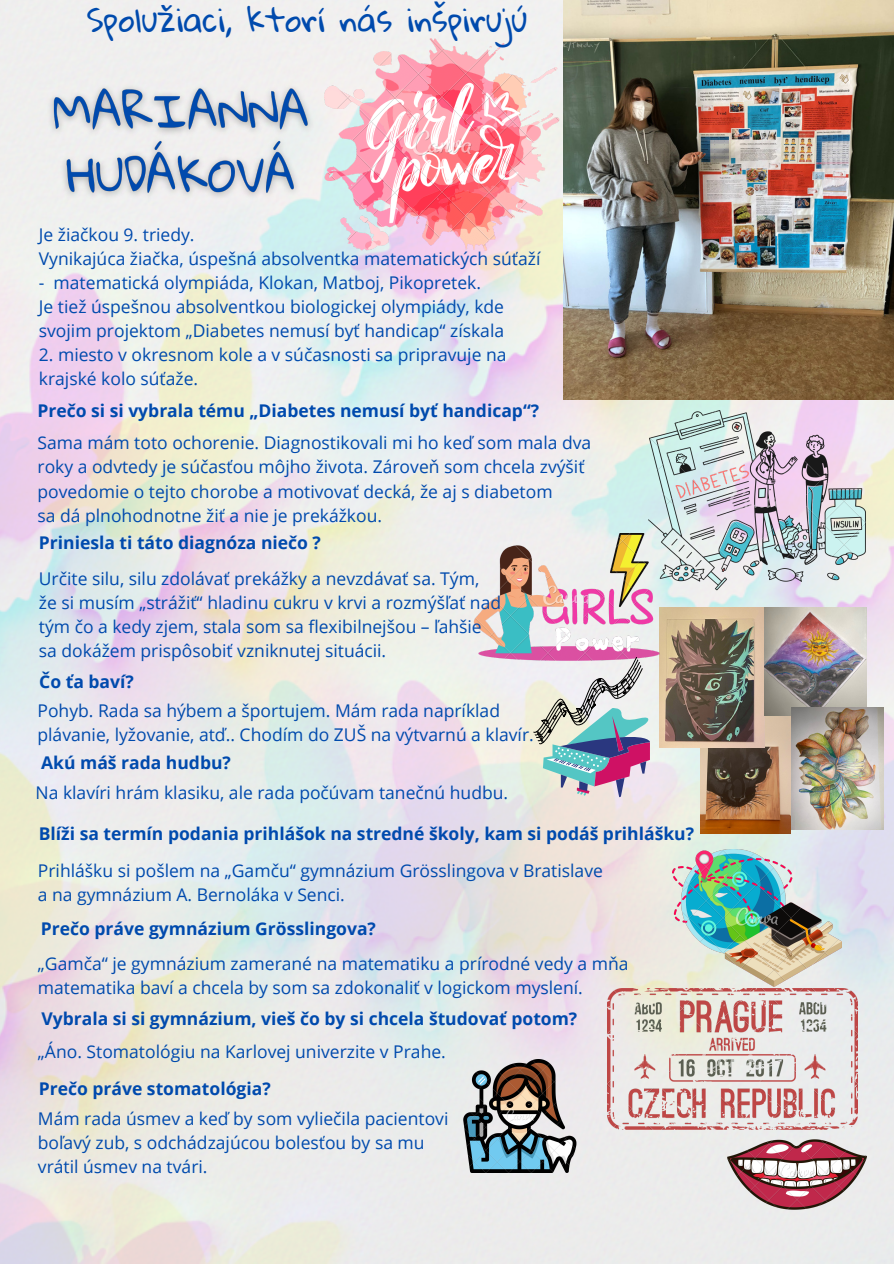
<style>
.page{position:relative;width:894px;height:1264px;background:#fff}
.page>*{position:absolute;margin:0;border:0;box-sizing:border-box;transform-origin:0 0}
.t1{font:32.1px "Gloria Hallelujah";color:#004aad}
.t2{font:17.55px/24px "Open Sans";color:#004aad}
.t3{font:700 17.55px "Open Sans";color:#004aad}
</style>
<div class="page">
<img style="left:0;top:0;width:893px;height:1263px">
<img style="left:563px;top:0;width:330px;height:400px">
<img style="left:727px;top:1134px;width:138px;height:75px">
<img style="left:463px;top:1059px;width:113px;height:113px">
<img style="left:607px;top:988px;width:250px;height:141px">
<img style="left:324px;top:38px;width:235px;height:212px">
<img style="left:700px;top:715px;width:90px;height:118px">
<img style="left:659px;top:607px;width:105px;height:141px">
<img style="left:764px;top:607px;width:102px;height:108px">
<img style="left:791px;top:707px;width:92px;height:123px">
<img style="left:648px;top:410px;width:217px;height:180px">
<img style="left:473px;top:533px;width:185px;height:128px">
<img style="left:672px;top:849px;width:169px;height:137px">
<svg style="left:524px;top:656px;width:130px;height:141px;background:#bdbcc4"></svg>
<img style="left:42px;top:55px;width:278px;height:176px">
<h1 class="t1" style="left:87px;top:2px;width:442px">Spolužiaci, ktorí nás inšpirujú</h1>
<p class="t2" style="left:39px;top:222px;width:503px">Je žiačkou 9. triedy.<br>Vynikajúca žiačka, úspešná absolventka matematických súťaží</p>
<p class="t2" style="left:39px;top:270px;width:466px">- matematická olympiáda, Klokan, Matboj, Pikopretek.<br>Je tiež úspešnou absolventkou biologickej olympiády, kde svojim projektom „Diabetes nemusí byť handicap“ získala</p>
<p class="t2" style="left:39px;top:342px;width:469px">2. miesto v okresnom kole a v súčasnosti sa pripravuje na krajské kolo súťaže.</p>
<p class="t3" style="left:37px;top:398px;width:503px">Prečo si si vybrala tému „Diabetes nemusí byť handicap“?</p>
<p class="t2" style="left:37px;top:430px;width:555px">Sama mám toto ochorenie. Diagnostikovali mi ho keď som mala dva roky a odvtedy je súčasťou môjho života. Zároveň som chcela zvýšiť povedomie o tejto chorobe a motivovať decká, že aj s diabetom<br>sa dá plnohodnotne žiť a nie je prekážkou.</p>
<p class="t3" style="left:39px;top:530px;width:283px">Priniesla ti táto diagnóza niečo ?</p>
<p class="t2" style="left:39px;top:566px;width:463px">Určite silu, silu zdolávať prekážky a nevzdávať sa. Tým, že si musím „strážiť“ hladinu cukru v krvi a rozmýšľať nad tým čo a kedy zjem, stala som sa flexibilnejšou – ľahšie sa dokážem prispôsobiť vzniknutej situácii.</p>
<p class="t3" style="left:39px;top:669px;width:96px">Čo ťa baví?</p>
<p class="t2" style="left:37px;top:698px;width:497px">Pohyb. Rada sa hýbem a športujem. Mám rada napríklad plávanie, lyžovanie, atď.. Chodím do ZUŠ na výtvarnú a klavír.</p>
<p class="t3" style="left:41px;top:750px;width:191px">Akú máš rada hudbu?</p>
<p class="t2" style="left:36px;top:780px;width:474px">Na klavíri hrám klasiku, ale rada počúvam tanečnú hudbu.</p>
<p class="t3" style="left:39px;top:821px;width:656px">Blíži sa termín podania prihlášok na stredné školy, kam si podáš prihlášku?</p>
<p class="t2" style="left:38px;top:858px;width:566px">Prihlášku si pošlem na „Gamču“ gymnázium Grösslingova v Bratislave a na gymnázium A. Bernoláka v Senci.</p>
<p class="t3" style="left:41px;top:916px;width:336px">Prečo práve gymnázium Grösslingova?</p>
<p class="t2" style="left:38px;top:951px;width:592px">„Gamča“ je gymnázium zamerané na matematiku a prírodné vedy a mňa matematika baví a chcela by som sa zdokonaliť v logickom myslení.</p>
<p class="t3" style="left:41px;top:1006px;width:537px">Vybrala si si gymnázium, vieš čo by si chcela študovať potom?</p>
<p class="t2" style="left:38px;top:1039px;width:409px">„Áno. Stomatológiu na Karlovej univerzite v Prahe.</p>
<p class="t3" style="left:39px;top:1076px;width:233px">Prečo práve stomatológia?</p>
<p class="t2" style="left:38px;top:1105px;width:412px">Mám rada úsmev a keď by som vyliečila pacientovi boľavý zub, s odchádzajúcou bolesťou by sa mu vrátil úsmev na tvári.</p>
</div>
